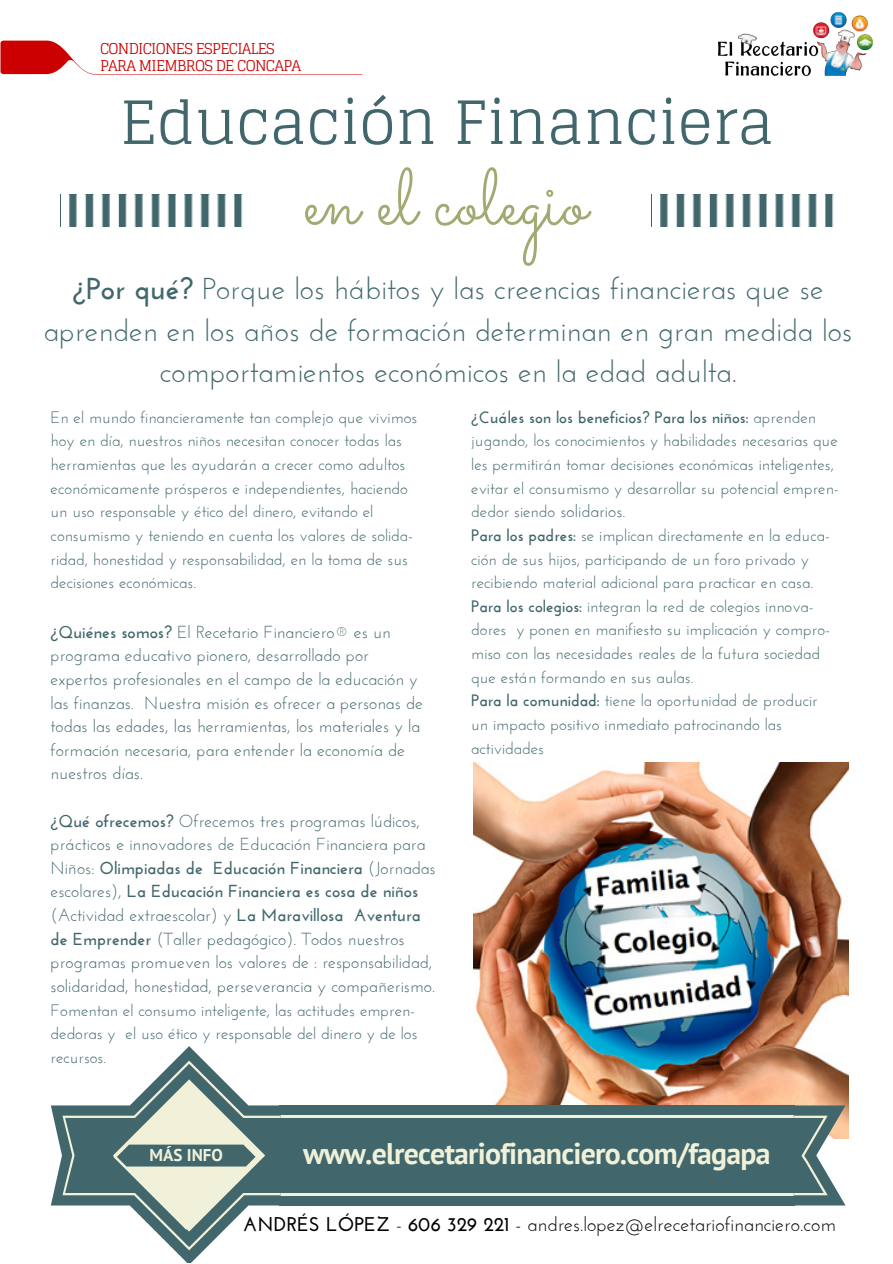
<style>
.page{position:relative;width:893px;height:1264px;background:#fff}
.page>*{position:absolute;margin:0;border:0;box-sizing:border-box;transform-origin:0 0}
.t1{font:79.35px "Sacramento";color:#a0ab73}
.t2{font:59.55px "Glegoo";color:#41676c}
.t3{font:30.15px/41.5px "Josefin Sans";color:#41676c;text-align:center}
.t4{font:700 29.7px "PT Sans";letter-spacing:-.025em;color:#f1f1d9}
.t5{font:19.8px "Josefin Sans";color:#000}
.t6{font:17.4px/23.5px "Josefin Sans";color:#41676c}
.t7{font:700 17.1px "PT Sans";color:#f1f1d9}
.t8{font:16.5px/23.5px "Josefin Sans";color:#41676c}
.t9{font:14.85px/16.8px "Glegoo";letter-spacing:-.05em;color:#c00}
.s1{font-weight:700}
.s2{font-size:17.4px}
</style>
<div class="page">
<svg style="left:69px;top:195px;width:174px;height:31px"></svg>
<svg style="left:651px;top:195px;width:183px;height:31px"></svg>
<img style="left:718px;top:12px;width:154px;height:63px">
<img style="left:473px;top:762px;width:375px;height:376px">
<div style="left:279px;top:1105px;width:516px;height:100px;background:#41676c"></div>
<hr style="left:279px;top:1192px;width:516px;height:3px;background:#f1f1d9">
<hr style="left:279px;top:1115px;width:516px;height:2px;background:#f1f1d9">
<svg style="left:51px;top:1046px;width:153px;height:216px"></svg>
<svg style="left:793px;top:1105px;width:52px;height:100px"></svg>
<svg style="left:62px;top:1060px;width:218px;height:190px"></svg>
<svg style="left:0;top:40px;width:363px;height:35px"></svg>
<p class="t9" style="left:100px;top:40px;width:203px">CONDICIONES ESPECIALES<br>PARA MIEMBROS DE CONCAPA</p>
<h2 class="t2" style="left:120px;top:85px;width:655px">Educación Financiera</h2>
<h1 class="t1" style="left:303px;top:150px;width:285px">en el colegio</h1>
<h3 class="t3" style="left:44px;top:268px;width:810px"><span class="s1">¿Por qué?</span> Porque los hábitos y las creencias financieras que se aprenden en los años de formación determinan en gran medida los comportamientos económicos en la edad adulta.</h3>
<p class="t8" style="left:51px;top:405px;width:368px">En el mundo financieramente tan complejo que vivimos hoy en día, nuestros niños necesitan conocer todas las herramientas que les ayudarán a crecer como adultos económicamente prósperos e independientes, haciendo un uso responsable y ético del dinero, evitando el consumismo y teniendo en cuenta los valores de solida&shy;ridad, honestidad y responsabilidad, en la toma de sus decisiones económicas.</p>
<p class="t6" style="left:51px;top:619px;width:374px"><span class="s1">¿Quiénes somos?</span> El Recetario Financiero® es un programa educativo pionero, desarrollado por expertos profesionales en el campo de la educación y las finanzas. Nuestra misión es ofrecer a personas de todas las edades, las herramientas, los materiales y la formación necesaria, para entender la economía de nuestros días.</p>
<p class="t6" style="left:51px;top:808px;width:386px"><span class="s1">¿Qué ofrecemos?</span> Ofrecemos tres programas lúdicos, prácticos e innovadores de Educación Financiera para Niños: <span class="s1">Olimpiadas de Educación Financiera</span> (Jornadas escolares), <span class="s1">La Educación Financiera es cosa de niños </span>(Actividad extraescolar) y <span class="s1">La Maravillosa Aventura de Emprender</span> (Taller pedagógico). Todos nuestros programas promueven los valores de : responsabilidad, solidaridad, honestidad, perseverancia y compañerismo.</p>
<p class="t8" style="left:51px;top:997px;width:368px">Fomentan el consumo inteligente, las actitudes empren&shy;dedoras y el uso ético y responsable del dinero y de los recursos.</p>
<p class="t8" style="left:471px;top:405px;width:369px"><span class="s1">¿Cuáles son los beneficios? Para los niños:</span> aprenden jugando, los conocimientos y habilidades necesarias que les permitirán tomar decisiones económicas inteligentes, evitar el consumismo y desarrollar su potencial empren&shy;dedor siendo <span class="s2">solidarios.<br></span><span class="s1">Para los padres:</span> se implican directamente en la educa&shy;ción de sus hijos, participando de un foro privado y recibiendo material adicional para practicar en casa.<br><span class="s1">Para los colegios:</span> integran la red de colegios innova&shy;dores y ponen en manifiesto su implicación y compro&shy;miso con las necesidades reales de la futura sociedad que están formando en sus aulas.<br><span class="s1">Para la comunidad:</span> tiene la oportunidad de producir<br>un impacto positivo inmediato patrocinando las actividades</p>
<p class="t7" style="left:150px;top:1143px;width:75px">MÁS INFO</p>
<h3 class="t4" style="left:303px;top:1133px;width:469px">www.elrecetariofinanciero.com/fagapa</h3>
<p class="t5" style="left:243px;top:1212px;width:594px"><span class="s1">ANDRÉS LÓPEZ</span> - <span class="s1">606 329 221</span> - andres.lopez@elrecetariofinanciero.com</p>
</div>
